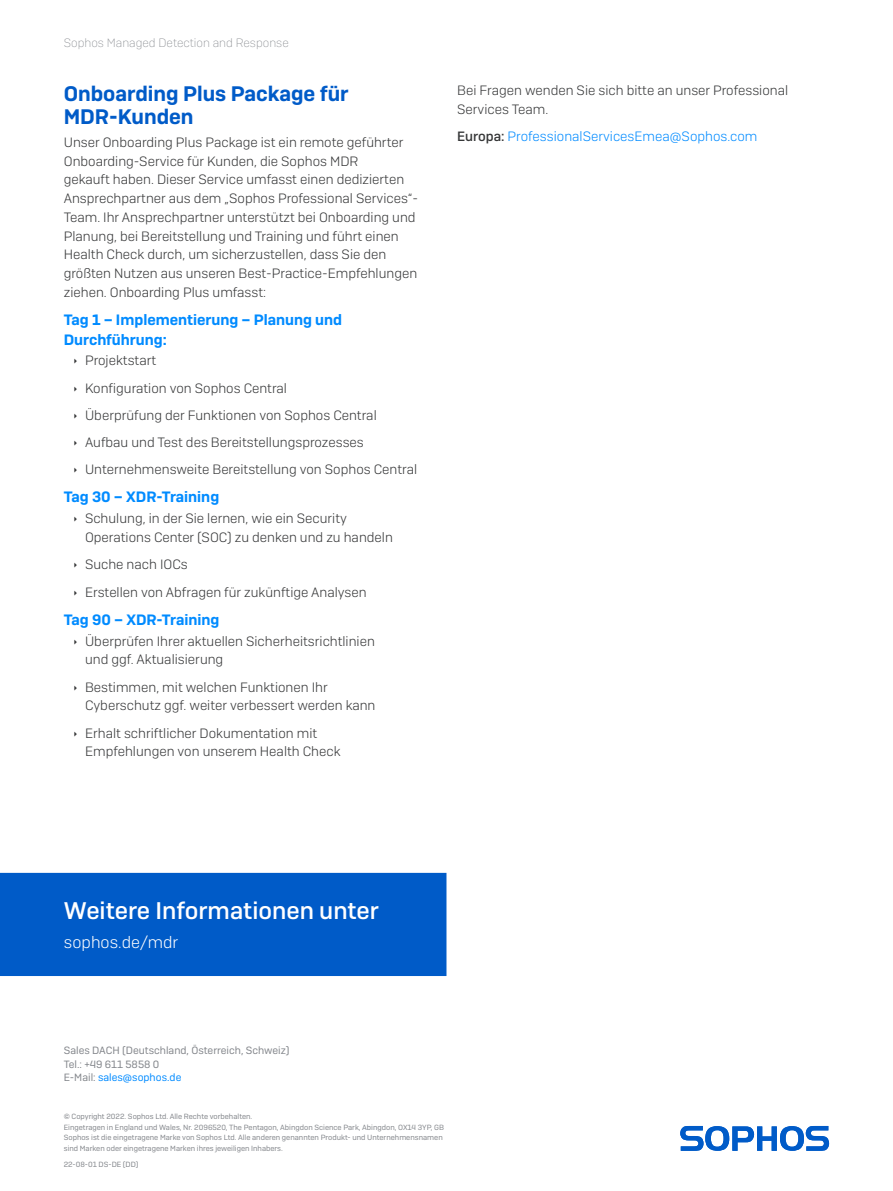
<style>
.page{position:relative;width:893px;height:1191px;background:#fff}
.page>*{position:absolute;margin:0;border:0;box-sizing:border-box;transform-origin:0 0}
.CTA_Heading{font:500 24px "Sophos Sans";color:#fff}
.Subheading_1{font:600 21px/23.1px "Sophos Sans";color:#005bc8}
.CTA_Copy{font:300 16.5px "Sophos Sans";color:#fff}
.Subheading_3{font:600 15px/19.5px "Sophos Sans";color:#008bff}
.Body_Copy{font:300 13.5px/18.8px "Sophos Sans";color:#363738}
.Body_Copy-2{font:300 13.5px "Sophos Sans";color:#008bff}
.t1{font:200 12px "Sophos Sans";color:#83868b}
.t2{font:10.5px/13.5px "Sophos Sans";color:#83868b}
.Job_No__and_Version{font:7.5px/10.5px "Sophos Sans";color:#83868b}
.s1{font-weight:500;color:#363738}
.s2{color:#008bff}
</style>
<div class="page">
<svg style="left:680px;top:1126px;width:149px;height:24px"></svg>
<div style="left:0;top:873px;width:446px;height:103px;background:#005bc8"></div>
<p class="t1" style="left:64px;top:36px;width:227px">Sophos Managed Detection and Response</p>
<p class="Subheading_1" style="left:64px;top:82px;width:286px">Onboarding Plus Package für<br>MDR-Kunden</p>
<p class="Body_Copy" style="left:64px;top:133px;width:356px">Unser Onboarding Plus Package ist ein remote geführter Onboarding-Service für Kunden, die Sophos MDR<br>gekauft haben. Dieser Service umfasst einen dedizierten Ansprechpartner aus dem „Sophos Professional Services“- Team. Ihr Ansprechpartner unterstützt bei Onboarding und Planung, bei Bereitstellung und Training und führt einen Health Check durch, um sicherzustellen, dass Sie den größten Nutzen aus unseren Best-Practice-Empfehlungen ziehen. Onboarding Plus umfasst:</p>
<p class="Subheading_3" style="left:64px;top:310px;width:280px">Tag 1 – Implementierung – Planung und<br>Durchführung:</p>
<p class="Body_Copy" style="left:85px;top:351px;width:73px">Projektstart</p>
<p class="Body_Copy" style="left:85px;top:378px;width:204px">Konfiguration von Sophos Central</p>
<p class="Body_Copy" style="left:85px;top:405px;width:293px">Überprüfung der Funktionen von Sophos Central</p>
<p class="Body_Copy" style="left:85px;top:433px;width:280px">Aufbau und Test des Bereitstellungsprozesses</p>
<p class="Body_Copy" style="left:85px;top:460px;width:334px">Unternehmensweite Bereitstellung von Sophos Central</p>
<p class="Subheading_3" style="left:64px;top:487px;width:157px">Tag 30 – XDR-Training</p>
<p class="Body_Copy" style="left:85px;top:509px;width:309px">Schulung, in der Sie lernen, wie ein Security<br>Operations Center (SOC) zu denken und zu handeln</p>
<p class="Body_Copy" style="left:85px;top:555px;width:104px">Suche nach IOCs</p>
<p class="Body_Copy" style="left:85px;top:582px;width:283px">Erstellen von Abfragen für zukünftige Analysen</p>
<p class="Subheading_3" style="left:64px;top:609px;width:157px">Tag 90 – XDR-Training</p>
<p class="Body_Copy" style="left:85px;top:631px;width:291px">Überprüfen Ihrer aktuellen Sicherheitsrichtlinien und ggf. Aktualisierung</p>
<p class="Body_Copy" style="left:85px;top:677px;width:292px">Bestimmen, mit welchen Funktionen Ihr<br>Cyberschutz ggf. weiter verbessert werden kann</p>
<p class="Body_Copy" style="left:85px;top:723px;width:257px">Erhalt schriftlicher Dokumentation mit<br>Empfehlungen von unserem Health Check</p>
<p class="Body_Copy" style="left:457px;top:81px;width:333px">Bei Fragen wenden Sie sich bitte an unser Professional<br>Services Team.</p>
<p class="Body_Copy-2" style="left:457px;top:128px;width:302px"><span class="s1">Europa:</span> ProfessionalServicesEmea@Sophos.com</p>
<p class="CTA_Heading" style="left:64px;top:895px;width:317px">Weitere Informationen unter</p>
<p class="CTA_Copy" style="left:64px;top:932px;width:116px">sophos.de/mdr</p>
<p class="t2" style="left:64px;top:1043px;width:227px">Sales DACH (Deutschland, Österreich, Schweiz)<br>Tel.: +49 611 5858 0<br>E-Mail: <span class="s2">sales@sophos.de</span></p>
<p class="Job_No__and_Version" style="left:64px;top:1111px;width:382px">© Copyright 2022. Sophos Ltd. Alle Rechte vorbehalten.<br>Eingetragen in England und Wales, Nr. 2096520, The Pentagon, Abingdon Science Park, Abingdon, OX14 3YP, GB Sophos ist die eingetragene Marke von Sophos Ltd. Alle anderen genannten Produkt- und Unternehmensnamen sind Marken oder eingetragene Marken ihres jeweiligen Inhabers.</p>
<p class="Job_No__and_Version" style="left:64px;top:1159px;width:76px">22-08-01 DS-DE (DD)</p>
</div>
